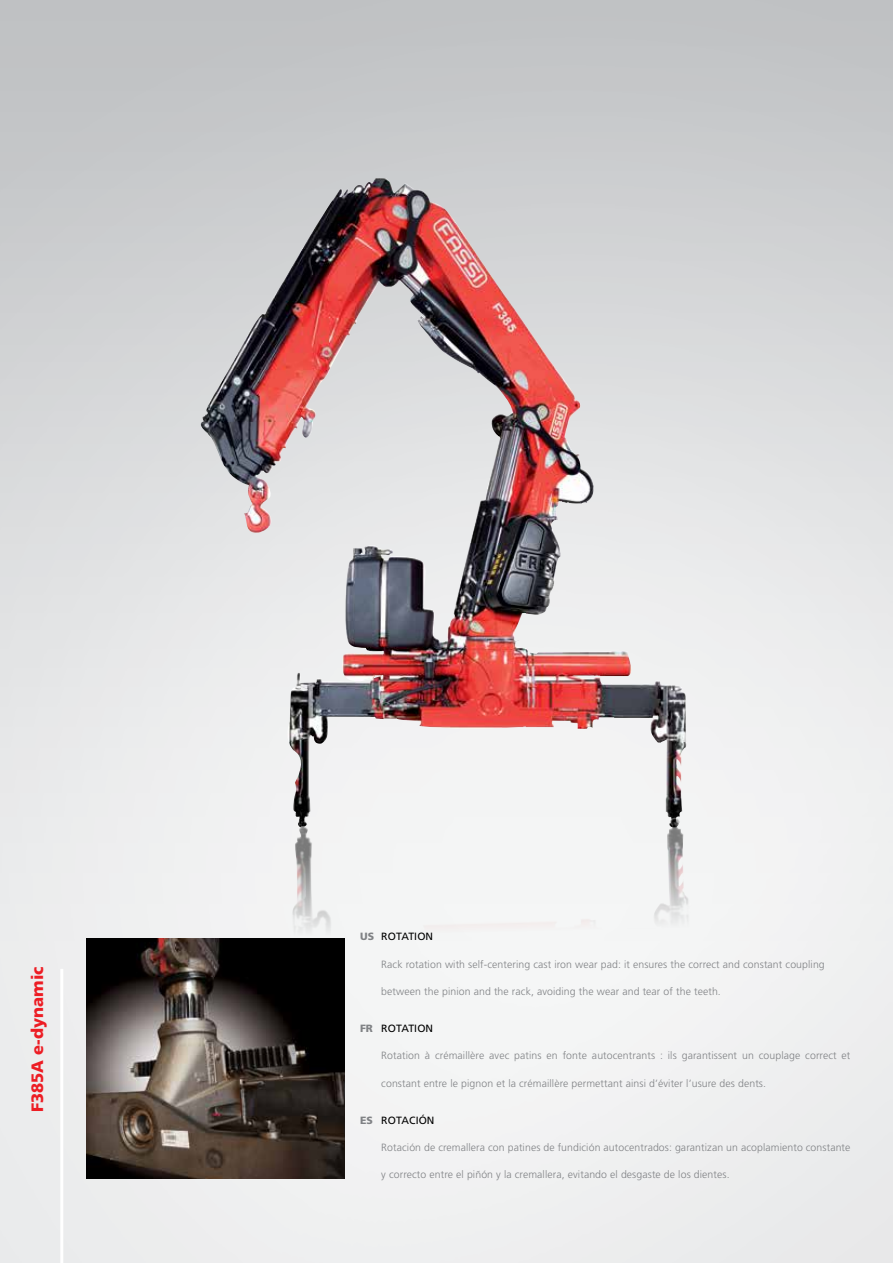
<style>
.page{position:relative;width:893px;height:1263px;background:#fff}
.page>*{position:absolute;margin:0;border:0;box-sizing:border-box;transform-origin:0 0}
.t1{font:900 16.5px "Frutiger";color:#ed1d24}
.t2{font:300 10.5px "Frutiger";letter-spacing:.01em;color:#808285}
.t3{font:10.5px "Frutiger";letter-spacing:.01em;color:#000}
.s1{font-weight:900;color:#808285}
</style>
<div class="page">
<img style="left:0;top:0;width:893px;height:1263px">
<hr style="left:60px;top:969px;width:3px;height:294px;background:#fff">
<img style="left:194px;top:178px;width:325px;height:464px">
<div style="left:290px;top:818px;width:403px;height:173px;background:#f4f5f5"></div>
<img style="left:86px;top:938px;width:258px;height:240px">
<h1 class="t1" style="left:27px;top:1112px;width:148px;rotate:-90deg">F385A e-dynamic</h1>
<p class="t3" style="left:360px;top:930px;width:75px"><span class="s1">US</span> ROTATION</p>
<p class="t2" style="left:381px;top:958px;width:445px">Rack rotation with self-centering cast iron wear pad: it ensures the correct and constant coupling</p>
<p class="t2" style="left:381px;top:985px;width:341px">between the pinion and the rack, avoiding the wear and tear of the teeth.</p>
<p class="t3" style="left:360px;top:1022px;width:75px"><span class="s1">FR</span> ROTATION</p>
<p class="t2" style="left:381px;top:1050px;width:471px">Rotation à crémaillère avec patins en fonte autocentrants : ils garantissent un couplage correct et</p>
<p class="t2" style="left:381px;top:1077px;width:386px">constant entre le pignon et la crémaillère permettant ainsi d’éviter l’usure des dents.</p>
<p class="t3" style="left:360px;top:1114px;width:76px"><span class="s1">ES</span> ROTACIÓN</p>
<p class="t2" style="left:381px;top:1141px;width:471px">Rotación de cremallera con patines de fundición autocentrados: garantizan un acoplamiento constante</p>
<p class="t2" style="left:381px;top:1169px;width:350px">y correcto entre el piñón y la cremallera, evitando el desgaste de los dientes.</p>
</div>
